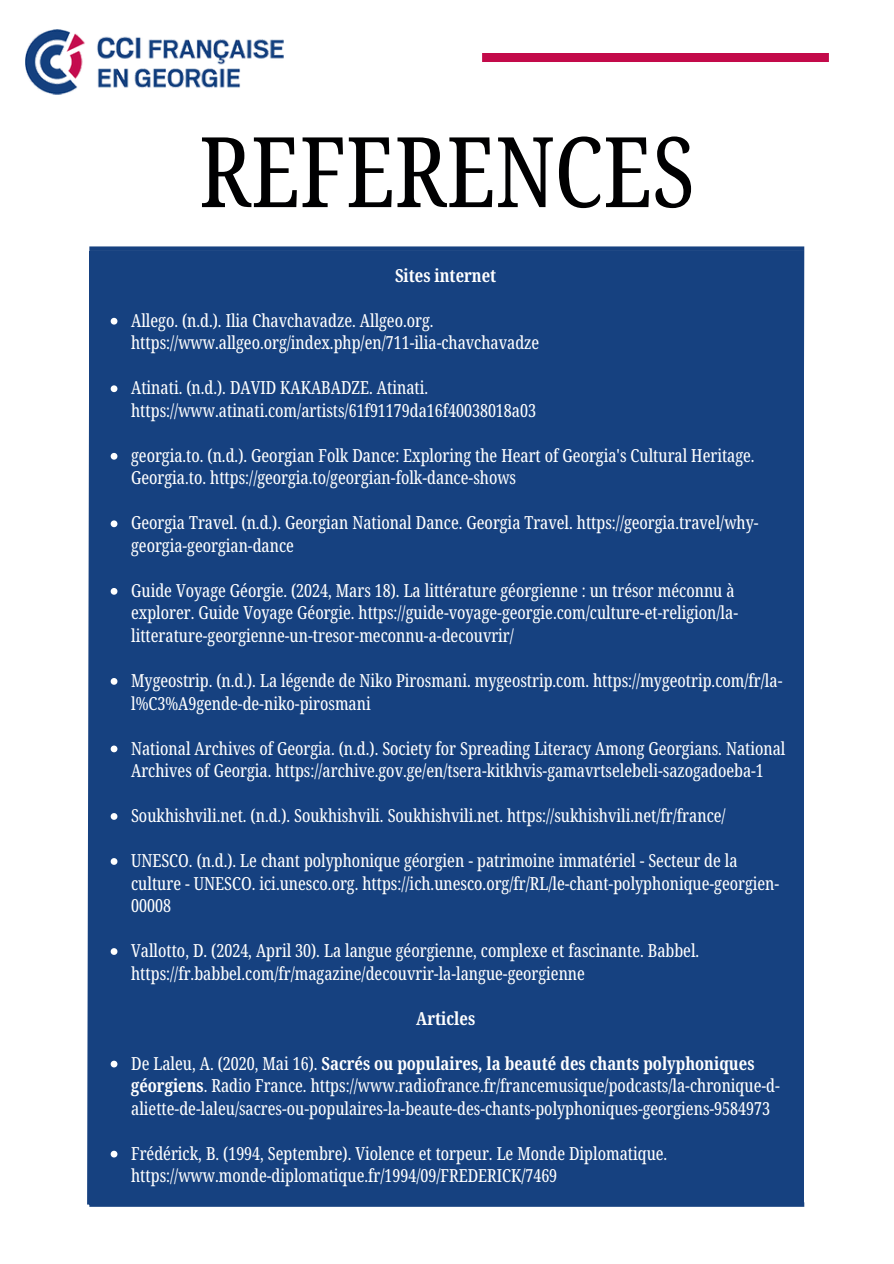
<style>
.page{position:relative;width:894px;height:1264px;background:#fff}
.page>*{position:absolute;margin:0;border:0;box-sizing:border-box;transform-origin:0 0}
.t1{font:extra-condensed 97.5px "Noto Serif Ethiopic";color:#000001}
.t2{font:extra-condensed 18px/22.5px "Noto Serif Ethiopic";color:#fff}
.t3{font:700 extra-condensed 18px "Noto Serif Ethiopic";color:#fff}
.s1{font-weight:700}
</style>
<div class="page">
<img style="left:26px;top:29px;width:257px;height:66px">
<div style="left:89px;top:251px;width:715px;height:953px;background:#164180"></div>
<svg style="left:111px;top:318px;width:6px;height:6px"></svg>
<svg style="left:111px;top:385px;width:6px;height:7px"></svg>
<svg style="left:111px;top:453px;width:6px;height:6px"></svg>
<svg style="left:111px;top:520px;width:6px;height:7px"></svg>
<svg style="left:111px;top:588px;width:6px;height:6px"></svg>
<svg style="left:111px;top:678px;width:6px;height:6px"></svg>
<svg style="left:111px;top:745px;width:6px;height:7px"></svg>
<svg style="left:111px;top:813px;width:6px;height:6px"></svg>
<svg style="left:111px;top:858px;width:6px;height:6px"></svg>
<svg style="left:111px;top:948px;width:6px;height:6px"></svg>
<svg style="left:111px;top:1060px;width:6px;height:7px"></svg>
<svg style="left:111px;top:1150px;width:6px;height:7px"></svg>
<div style="left:89px;top:246px;width:715px;height:5px;background:#164180"></div>
<hr style="left:89px;top:1202px;width:715px;height:4px;background:#164180">
<svg style="left:87px;top:246px;width:9px;height:961px"></svg>
<svg style="left:795px;top:246px;width:10px;height:961px"></svg>
<div style="left:482px;top:53px;width:346px;height:9px;background:#c30a4a"></div>
<h1 class="t1" style="left:199px;top:103px;width:496px">REFERENCES</h1>
<h2 class="t3" style="left:395px;top:262px;width:103px">Sites internet</h2>
<p class="t2" style="left:131px;top:308px;width:409px">Allego. (n.d.). Ilia Chavchavadze. Allgeo.org. https://www.allgeo.org/index.php/en/711-ilia-chavchavadze</p>
<p class="t2" style="left:131px;top:376px;width:406px">Atinati. (n.d.). DAVID KAKABADZE. Atinati. https://www.atinati.com/artists/61f91179da16f40038018a03</p>
<p class="t2" style="left:131px;top:443px;width:625px">georgia.to. (n.d.). Georgian Folk Dance: Exploring the Heart of Georgia's Cultural Heritage.<br>Georgia.to. https://georgia.to/georgian-folk-dance-shows</p>
<p class="t2" style="left:131px;top:511px;width:628px">Georgia Travel. (n.d.). Georgian National Dance. Georgia Travel. https://georgia.travel/why&shy;georgia-georgian-dance</p>
<p class="t2" style="left:131px;top:578px;width:608px">Guide Voyage Géorgie. (2024, Mars 18). La littérature géorgienne : un trésor méconnu à explorer. Guide Voyage Géorgie. https://guide-voyage-georgie.com/culture-et-religion/la&shy;litterature-georgienne-un-tresor-meconnu-a-decouvrir/</p>
<p class="t2" style="left:131px;top:668px;width:652px">Mygeostrip. (n.d.). La légende de Niko Pirosmani. mygeostrip.com. https://mygeotrip.com/fr/la&shy;l%C3%A9gende-de-niko-pirosmani</p>
<p class="t2" style="left:131px;top:736px;width:655px">National Archives of Georgia. (n.d.). Society for Spreading Literacy Among Georgians. National<br>Archives of Georgia. https://archive.gov.ge/en/tsera-kitkhvis-gamavrtselebeli-sazogadoeba-1</p>
<p class="t2" style="left:131px;top:803px;width:596px">Soukhishvili.net. (n.d.). Soukhishvili. Soukhishvili.net. https://sukhishvili.net/fr/france/</p>
<p class="t2" style="left:131px;top:848px;width:649px">UNESCO. (n.d.). Le chant polyphonique géorgien - patrimoine immatériel - Secteur de la culture - UNESCO. ici.unesco.org. https://ich.unesco.org/fr/RL/le-chant-polyphonique-georgien-<br>00008</p>
<p class="t2" style="left:131px;top:938px;width:569px">Vallotto, D. (2024, April 30). La langue géorgienne, complexe et fascinante. Babbel. https://fr.babbel.com/fr/magazine/decouvrir-la-langue-georgienne</p>
<h2 class="t3" style="left:416px;top:1005px;width:60px">Articles</h2>
<p class="t2" style="left:131px;top:1051px;width:650px">De Laleu, A. (2020, Mai 16). <span class="s1">Sacrés ou populaires, la beauté des chants polyphoniques géorgiens</span>. Radio France. https://www.radiofrance.fr/francemusique/podcasts/la-chronique-d&shy;aliette-de-laleu/sacres-ou-populaires-la-beaute-des-chants-polyphoniques-georgiens-9584973</p>
<p class="t2" style="left:131px;top:1141px;width:537px">Frédérick, B. (1994, Septembre). Violence et torpeur. Le Monde Diplomatique. https://www.monde-diplomatique.fr/1994/09/FREDERICK/7469</p>
</div>
